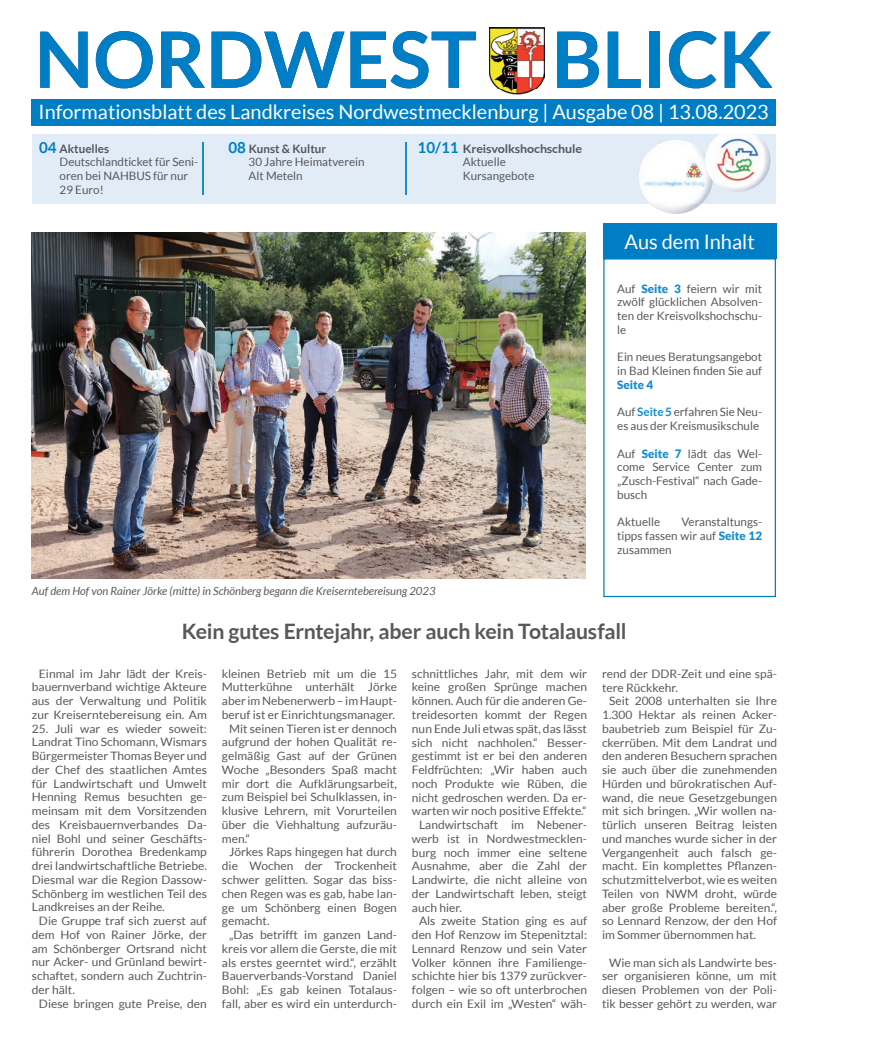
<style>
.page{position:relative;width:877px;height:1049px;background:#fff}
.page>*{position:absolute;margin:0;border:0;box-sizing:border-box;transform-origin:0 0}
.t1{font:700 77.5px "Lato";color:#007ec5}
.t2{font:700 21.25px "Lato";letter-spacing:-.01em;color:#57585a}
.t3{font:20px "Lato";color:#fff}
.t4{font:19.75px "Lato";color:#fff}
.t5{font:11.62px/13.8px "Lato";color:#57585a;text-align:justify}
.t6{font:700 11.62px/13.8px "Lato";letter-spacing:-.01em;color:#57585a;scale:1.08 1}
.t7{font:900 11.62px "Lato";color:#178dce}
.t8{font:italic 11.25px "Lato";color:#57585a}
.s1{font-weight:700;font-size:15.12px;color:#007ec5}
.s2{font-weight:700}
.s3{font-size:15.12px;color:#007ec5}
.s4{font-weight:400}
.s5{font-weight:900;color:#178dce}
.s6{font-weight:700;color:#178dce}
</style>
<div class="page">
<div style="left:33px;top:134px;width:743px;height:70px;background:#e1ecf7"></div>
<div style="left:31px;top:99px;width:745px;height:27px;background:#007ec5"></div>
<img style="left:490px;top:28px;width:55px;height:3px">
<img style="left:497px;top:88px;width:41px;height:7px">
<img style="left:490px;top:31px;width:55px;height:57px">
<hr style="left:202px;top:143px;width:1px;height:52px;background:#178dce">
<hr style="left:405px;top:142px;width:1px;height:53px;background:#178dce">
<div style="left:603px;top:223px;width:173px;height:36px;background:#007ec5"></div>
<svg style="left:651px;top:204px;width:7px;height:5px"></svg>
<img style="left:639px;top:148px;width:71px;height:56px">
<img style="left:706px;top:134px;width:64px;height:58px">
<svg style="left:603px;top:259px;width:173px;height:338px"></svg>
<img style="left:32px;top:233px;width:553px;height:345px">
<h1 class="t1" style="left:35px;top:15px;width:740px">NORDWEST BLICK</h1>
<h3 class="t4" style="left:39px;top:101px;width:732px">Informationsblatt des Landkreises Nordwestmecklenburg | Ausgabe 08 | 13.08.2023</h3>
<h3 class="t4" style="left:33px;top:101px;width:217px">Informationsblatt des La</h3>
<h3 class="t4" style="left:568px;top:101px;width:207px">usgabe 94 | 13.04.2016</h3>
<p class="t5" style="left:60px;top:141px;width:140px;text-align:left;text-indent:-20px"><span class="s1">04</span> <span class="s2">Aktuelles<br></span>Deutschlandticket für Seni&shy;oren bei NAHBUS für nur<br>29 Euro!</p>
<p class="t5" style="left:249px;top:141px;width:118px;text-align:left;text-indent:-20px"><span class="s1">08</span> <span class="s2">Kunst &amp; Kultur<br></span>30 Jahre Heimatverein<br>Alt Meteln</p>
<p class="t6" style="left:463px;top:141px;width:112px;text-indent:-45px"><span class="s3">10/11</span> Kreisvolkshochschule<br><span class="s4">Aktuelle<br>Kursangebote</span></p>
<h3 class="t3" style="left:624px;top:231px;width:132px">Aus dem Inhalt</h3>
<p class="t8" style="left:32px;top:585px;width:405px">Auf dem Hof von Rainer Jörke (mitte) in Schönberg begann die Kreiserntebereisung 2023</p>
<p class="t5" style="left:617px;top:281px;width:146px">Auf <span class="s5">Seite 3</span> feiern wir mit zwölf glücklichen Absolven&shy;ten der Kreisvolkshochschu&shy;le</p>
<p class="t5" style="left:617px;top:350px;width:146px">Ein neues Beratungsangebot in Bad Kleinen finden Sie auf</p>
<p class="t7" style="left:617px;top:378px;width:37px">Seite 4</p>
<p class="t5" style="left:617px;top:405px;width:146px">Auf <span class="s6">Seite 5</span> erfahren Sie Neu&shy;es aus der Kreismusikschule</p>
<p class="t5" style="left:617px;top:446px;width:146px">Auf <span class="s5">Seite 7</span> lädt das Wel&shy;come Service Center zum „Zusch-Festival“ nach Gade&shy;busch</p>
<p class="t5" style="left:617px;top:515px;width:44px">Aktuelle</p>
<p class="t5" style="left:617px;top:515px;width:146px;text-indent:64px">Veranstaltungs&shy;tipps fassen wir auf <span class="s5">Seite 12 </span>zusammen</p>
<h2 class="t2" style="left:182px;top:619px;width:446px">Kein gutes Erntejahr, aber auch kein Totalausfall</h2>
<p class="t5" style="left:32px;top:666px;width:177px;text-indent:7px">Einmal im Jahr lädt der Kreis&shy;bauernverband wichtige Akteure aus der Verwaltung und Politik zur Kreiserntebereisung ein. Am</p>
<p class="t5" style="left:32px;top:721px;width:177px">25. Juli war es wieder soweit:<br>Landrat Tino Schomann, Wismars Bürgermeister Thomas Beyer und der Chef des staatlichen Amtes für Landwirtschaft und Umwelt Henning Remus besuchten ge&shy;meinsam mit dem Vorsitzenden des Kreisbauernverbandes Da&shy;niel Bohl und seiner Geschäfts&shy;führerin Dorothea Bredenkamp drei landwirtschaftliche Betriebe.<br>Diesmal war die Region Dassow-Schönberg im westlichen Teil des Landkreises an der Reihe.</p>
<p class="t5" style="left:32px;top:914px;width:177px;text-indent:7px">Die Gruppe traf sich zuerst auf dem Hof von Rainer Jörke, der am Schönberger Ortsrand nicht nur Acker- und Grünland bewirt&shy;schaftet, sondern auch Zuchtrin&shy;der hält.</p>
<p class="t5" style="left:39px;top:996px;width:169px">Diese bringen gute Preise, den</p>
<p class="t5" style="left:222px;top:666px;width:177px">kleinen Betrieb mit um die 15</p>
<p class="t5" style="left:222px;top:680px;width:177px">Mutterkühne unterhält Jörke</p>
<p class="t5" style="left:222px;top:694px;width:177px">aber im Nebenerwerb – im Haupt-</p>
<p class="t5" style="left:222px;top:708px;width:175px">beruf ist er Einrichtungsmanager.</p>
<p class="t5" style="left:229px;top:721px;width:169px">Mit seinen Tieren ist er dennoch</p>
<p class="t5" style="left:222px;top:735px;width:177px">aufgrund der hohen Qualität re-</p>
<p class="t5" style="left:222px;top:749px;width:177px">gelmäßig Gast auf der Grünen</p>
<p class="t5" style="left:222px;top:763px;width:177px">Woche „Besonders Spaß macht</p>
<p class="t5" style="left:222px;top:776px;width:177px">mir dort die Aufklärungsarbeit,</p>
<p class="t5" style="left:222px;top:790px;width:177px">zum Beispiel bei Schulklassen, in-</p>
<p class="t5" style="left:222px;top:804px;width:177px">klusive Lehrern, mit Vorurteilen</p>
<p class="t5" style="left:222px;top:818px;width:177px">über die Viehhaltung aufzuräu-</p>
<p class="t5" style="left:222px;top:831px;width:30px">men.“</p>
<p class="t5" style="left:229px;top:845px;width:169px">Jörkes Raps hingegen hat durch</p>
<p class="t5" style="left:222px;top:859px;width:177px">die Wochen der Trockenheit</p>
<p class="t5" style="left:222px;top:873px;width:177px">schwer gelitten. Sogar das biss-</p>
<p class="t5" style="left:222px;top:886px;width:177px">chen Regen was es gab, habe lan-</p>
<p class="t5" style="left:222px;top:900px;width:177px">ge um Schönberg einen Bogen</p>
<p class="t5" style="left:222px;top:914px;width:49px">gemacht.</p>
<p class="t5" style="left:229px;top:928px;width:169px">„Das betrifft im ganzen Land-</p>
<p class="t5" style="left:222px;top:941px;width:177px">kreis vor allem die Gerste, die mit</p>
<p class="t5" style="left:222px;top:955px;width:177px">als erstes geerntet wird.“, erzählt</p>
<p class="t5" style="left:222px;top:969px;width:177px">Bauerverbands-Vorstand Daniel</p>
<p class="t5" style="left:222px;top:983px;width:177px">Bohl: „Es gab keinen Totalaus-</p>
<p class="t5" style="left:222px;top:996px;width:177px">fall, aber es wird ein unterdurch-</p>
<p class="t5" style="left:412px;top:666px;width:177px">schnittliches Jahr, mit dem wir</p>
<p class="t5" style="left:412px;top:680px;width:177px">keine großen Sprünge machen</p>
<p class="t5" style="left:412px;top:694px;width:177px">können. Auch für die anderen Ge-</p>
<p class="t5" style="left:412px;top:708px;width:177px">treidesorten kommt der Regen</p>
<p class="t5" style="left:412px;top:721px;width:177px">nun Ende Juli etwas spät, das lässt</p>
<p class="t5" style="left:412px;top:735px;width:177px">sich nicht nachholen.“ Besser-</p>
<p class="t5" style="left:412px;top:749px;width:177px">gestimmt ist er bei den anderen</p>
<p class="t5" style="left:412px;top:763px;width:177px">Feldfrüchten: „Wir haben auch</p>
<p class="t5" style="left:412px;top:776px;width:177px">noch Produkte wie Rüben, die</p>
<p class="t5" style="left:412px;top:790px;width:177px">nicht gedroschen werden. Da er-</p>
<p class="t5" style="left:412px;top:804px;width:176px">warten wir noch positive Effekte.“</p>
<p class="t5" style="left:419px;top:818px;width:169px">Landwirtschaft im Nebener-</p>
<p class="t5" style="left:412px;top:831px;width:177px">werb ist in Nordwestmecklen-</p>
<p class="t5" style="left:412px;top:845px;width:177px">burg noch immer eine seltene</p>
<p class="t5" style="left:412px;top:859px;width:177px">Ausnahme, aber die Zahl der</p>
<p class="t5" style="left:412px;top:873px;width:177px">Landwirte, die nicht alleine von</p>
<p class="t5" style="left:412px;top:886px;width:177px">der Landwirtschaft leben, steigt</p>
<p class="t5" style="left:412px;top:900px;width:51px">auch hier.</p>
<p class="t5" style="left:419px;top:914px;width:169px">Als zweite Station ging es auf</p>
<p class="t5" style="left:412px;top:928px;width:177px">den Hof Renzow im Stepenitztal:</p>
<p class="t5" style="left:412px;top:942px;width:177px">Lennard Renzow und sein Vater</p>
<p class="t5" style="left:412px;top:955px;width:177px">Volker können ihre Familienge-</p>
<p class="t5" style="left:412px;top:969px;width:177px">schichte hier bis 1379 zurückver-</p>
<p class="t5" style="left:412px;top:983px;width:177px">folgen – wie so oft unterbrochen</p>
<p class="t5" style="left:412px;top:997px;width:177px">durch ein Exil im „Westen“ wäh-</p>
<p class="t5" style="left:602px;top:667px;width:177px">rend der DDR-Zeit und eine spä&shy;tere Rückkehr.</p>
<p class="t5" style="left:602px;top:694px;width:177px;text-indent:7px">Seit 2008 unterhalten sie Ihre 1.300 Hektar als reinen Acker&shy;baubetrieb zum Beispiel für Zu&shy;ckerrüben. Mit dem Landrat und den anderen Besuchern sprachen sie auch über die zunehmenden Hürden und bürokratischen Auf&shy;wand, die neue Gesetzgebungen mit sich bringen. „Wir wollen na&shy;türlich unseren Beitrag leisten und manches wurde sicher in der Vergangenheit auch falsch ge&shy;macht. Ein komplettes Pflanzen&shy;schutzmittelverbot, wie es weiten Teilen von NWM droht, würde aber große Probleme bereiten.“, so Lennard Renzow, der den Hof im Sommer übernommen hat.</p>
<p class="t5" style="left:602px;top:955px;width:177px;text-indent:7px">Wie man sich als Landwirte bes&shy;ser organisieren könne, um mit diesen Problemen von der Poli&shy;tik besser gehört zu werden, war</p>
</div>
